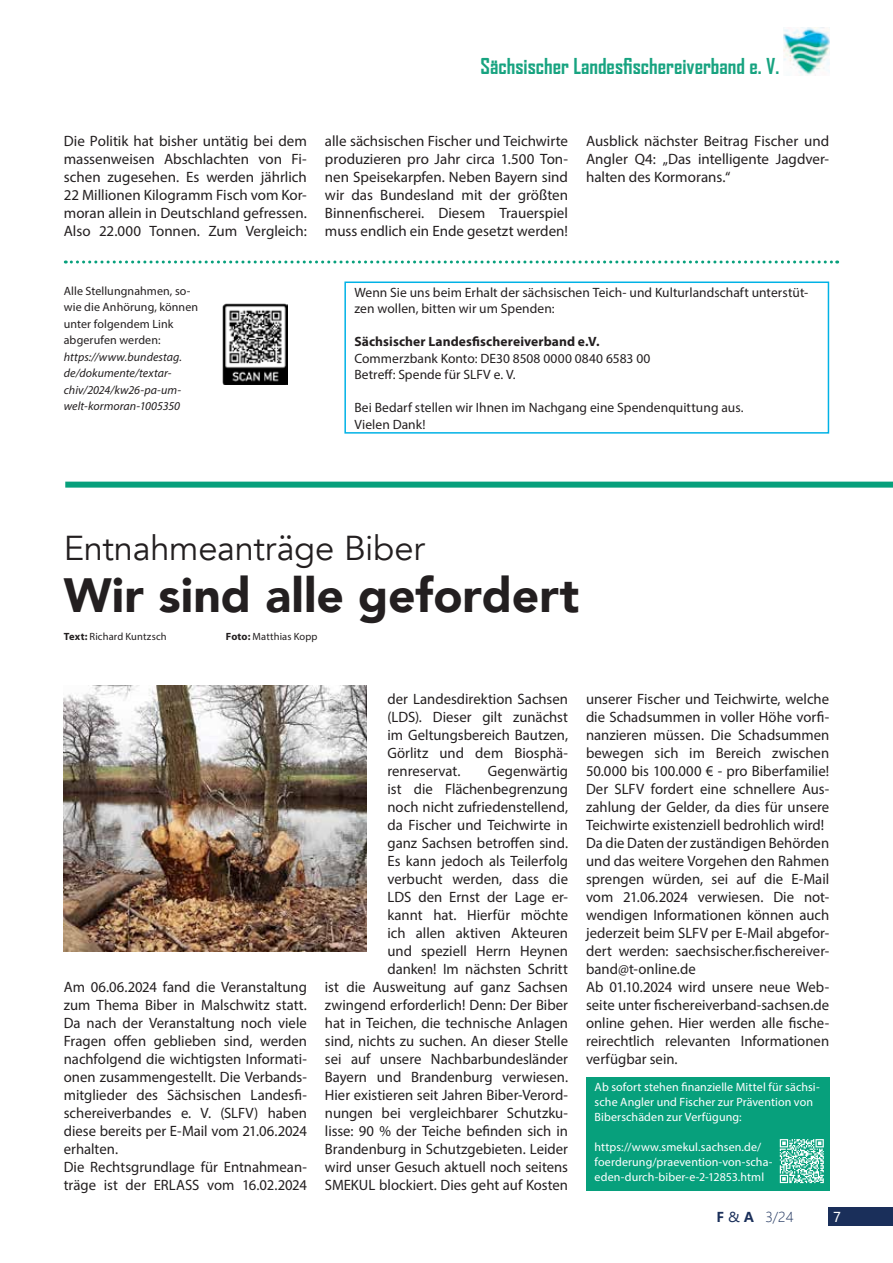
<style>
.page{position:relative;width:893px;height:1263px;background:#fff}
.page>*{position:absolute;margin:0;border:0;box-sizing:border-box;transform-origin:0 0}
.t1{font:900 48px "Avenir LT Com";color:#231f20}
.t2{font:34.5px "Avenir LT Com";letter-spacing:-.01em;color:#231f20}
.t3{font:700 21px "Agency FB";color:#17a380}
.t4{font:15px/18px "Myriad Pro";color:#231f20;text-align:justify}
.t5{font:13.5px/16.5px "Myriad Pro";letter-spacing:.005em;color:#231f20}
.t6{font:700 13.5px "Myriad Pro";letter-spacing:.01em;color:#231f20}
.t7{font:300 13.5px "Microsoft Ya Hei";color:#1a2f5a}
.t8{font:13.5px "Microsoft Ya Hei";color:#fff}
.t9{font:12px/15px "Myriad Pro";letter-spacing:.01em;color:#fff}
.t10{font:italic 12px/16.5px "Myriad Pro";letter-spacing:.005em;color:#231f20}
.t11{font:12px/16.5px "Myriad Pro";letter-spacing:.01em;color:#231f20}
.t12{font:10.5px "Myriad Pro";letter-spacing:.01em;color:#231f20}
.s1{font-weight:700}
.s2{font-weight:400}
</style>
<div class="page">
<div style="left:829px;top:1208px;width:64px;height:18px;background:#1a2f5a"></div>
<img style="left:783px;top:27px;width:46px;height:48px">
<div style="left:344px;top:281px;width:485px;height:153px;border:2px solid #00b2e6"></div>
<img style="left:222px;top:303px;width:66px;height:82px">
<svg style="left:65px;top:260px;width:773px;height:3px"></svg>
<div style="left:65px;top:482px;width:828px;height:6px;background:#07a07c"></div>
<div style="left:586px;top:1077px;width:243px;height:114px;background:#07a07c"></div>
<svg style="left:780px;top:1139px;width:44px;height:44px"></svg>
<img style="left:64px;top:686px;width:302px;height:265px">
<h3 class="t3" style="left:480px;top:53px;width:300px">Sächsischer Landesfischereiverband e. V.</h3>
<p class="t4" style="left:64px;top:131px;width:245px">Die Politik hat bisher untätig bei dem massenweisen Abschlachten von Fi&shy;schen zugesehen. Es werden jährlich 22 Millionen Kilogramm Fisch vom Kor&shy;moran allein in Deutschland gefressen.<br>Also 22.000 Tonnen. Zum Vergleich:</p>
<p class="t4" style="left:325px;top:131px;width:245px">alle sächsischen Fischer und Teichwirte produzieren pro Jahr circa 1.500 Ton&shy;nen Speisekarpfen. Neben Bayern sind wir das Bundesland mit der größten Binnenfischerei. Diesem Trauerspiel muss endlich ein Ende gesetzt werden!</p>
<p class="t4" style="left:586px;top:131px;width:245px">Ausblick nächster Beitrag Fischer und Angler Q4: „Das intelligente Jagdver&shy;halten des Kormorans.“</p>
<p class="t11" style="left:64px;top:282px;width:136px">Alle Stellungnahmen, so&shy;wie die Anhörung, können unter folgendem Link abgerufen werden:</p>
<p class="t10" style="left:64px;top:348px;width:120px">https://www.bundestag. de/dokumente/textar&shy;chiv/2024/kw26-pa-um&shy;welt-kormoran-1005350</p>
<p class="t5" style="left:354px;top:284px;width:455px">Wenn Sie uns beim Erhalt der sächsischen Teich- und Kulturlandschaft unterstüt&shy;zen wollen, bitten wir um Spenden:</p>
<p class="t6" style="left:354px;top:333px;width:247px">Sächsischer Landesfischereiverband e.V.</p>
<p class="t5" style="left:354px;top:350px;width:298px">Commerzbank Konto: DE30 8508 0000 0840 6583 00<br>Betreff: Spende für SLFV e. V.</p>
<p class="t5" style="left:354px;top:399px;width:391px">Bei Bedarf stellen wir Ihnen im Nachgang eine Spendenquittung aus.<br>Vielen Dank!</p>
<h2 class="t2" style="left:64px;top:527px;width:362px">Entnahmeanträge Biber</h2>
<h1 class="t1" style="left:64px;top:566px;width:517px">Wir sind alle gefordert</h1>
<p class="t12" style="left:64px;top:629px;width:104px"><span class="s1">Text:</span> Richard Kuntzsch</p>
<p class="t12" style="left:226px;top:629px;width:93px"><span class="s1">Foto:</span> Matthias Kopp</p>
<p class="t4" style="left:64px;top:977px;width:245px;text-align:left">Am 06.06.2024 fand die Veranstaltung zum Thema Biber in Malschwitz statt.<br>Da nach der Veranstaltung noch viele Fragen offen geblieben sind, werden nachfolgend die wichtigsten Informati&shy;onen zusammengestellt. Die Verbands&shy;mitglieder des Sächsischen Landesfi&shy;schereiverbandes e. V. (SLFV) haben diese bereits per E-Mail vom 21.06.2024 erhalten.<br>Die Rechtsgrundlage für Entnahmean&shy;träge ist der ERLASS vom 16.02.2024</p>
<p class="t4" style="left:387px;top:689px;width:182px">der Landesdirektion Sachsen (LDS). Dieser gilt zunächst im Geltungsbereich Bautzen, Görlitz und dem Biosphä&shy;renreservat.</p>
<p class="t4" style="left:325px;top:761px;width:245px;text-align:right">Gegenwärtig<br>ist die Flächenbegrenzung<br>noch nicht zufriedenstellend,<br>da Fischer und Teichwirte in<br>ganz Sachsen betroffen sind.<br>Es kann jedoch als Teilerfolg<br>verbucht werden, dass die<br>LDS den Ernst der Lage er-<br>kannt hat. Hierfür möchte<br>ich allen aktiven Akteuren<br>und speziell Herrn Heynen<br>danken! Im nächsten Schritt<br>ist die Ausweitung auf ganz Sachsen zwingend erforderlich! Denn: Der Biber hat in Teichen, die technische Anlagen sind, nichts zu suchen. An dieser Stelle sei auf unsere Nachbarbundesländer<br>Bayern und Brandenburg verwiesen.<br>Hier existieren seit Jahren Biber-Verord&shy;nungen bei vergleichbarer Schutzku&shy;lisse: 90 % der Teiche befinden sich in<br>Brandenburg in Schutzgebieten. Leider wird unser Gesuch aktuell noch seitens<br>SMEKUL blockiert. Dies geht auf Kosten</p>
<p class="t4" style="left:586px;top:689px;width:245px;text-align:left">unserer Fischer und Teichwirte, welche die Schadsummen in voller Höhe vorfi&shy;nanzieren müssen. Die Schadsummen bewegen sich im Bereich zwischen 50.000 bis 100.000 € - pro Biberfamilie!<br>Der SLFV fordert eine schnellere Aus&shy;zahlung der Gelder, da dies für unsere Teichwirte existenziell bedrohlich wird!<br>Da die Daten der zuständigen Behörden und das weitere Vorgehen den Rahmen sprengen würden, sei auf die E-Mail vom 21.06.2024 verwiesen. Die not&shy;wendigen Informationen können auch jederzeit beim SLFV per E-Mail abgefor&shy;dert werden: saechsischer.fischereiver&shy;band@t-online.de<br>Ab 01.10.2024 wird unsere neue Web&shy;seite unter fischereiverband-sachsen.de online gehen. Hier werden alle fische&shy;reirechtlich relevanten Informationen verfügbar sein.</p>
<p class="t9" style="left:595px;top:1079px;width:227px">Ab sofort stehen finanzielle Mittel für sächsi&shy;sche Angler und Fischer zur Prävention von<br>Biberschäden zur Verfügung:</p>
<p class="t9" style="left:595px;top:1139px;width:179px">https://www.smekul.sachsen.de/ foerderung/praevention-von-scha&shy;eden-durch-biber-e-2-12853.html</p>
<p class="t7" style="left:717px;top:1208px;width:78px"><span class="s1">F</span> <span class="s2">&amp;</span> <span class="s1">A</span> 3/24</p>
<p class="t8" style="left:833px;top:1208px;width:9px">7</p>
</div>
